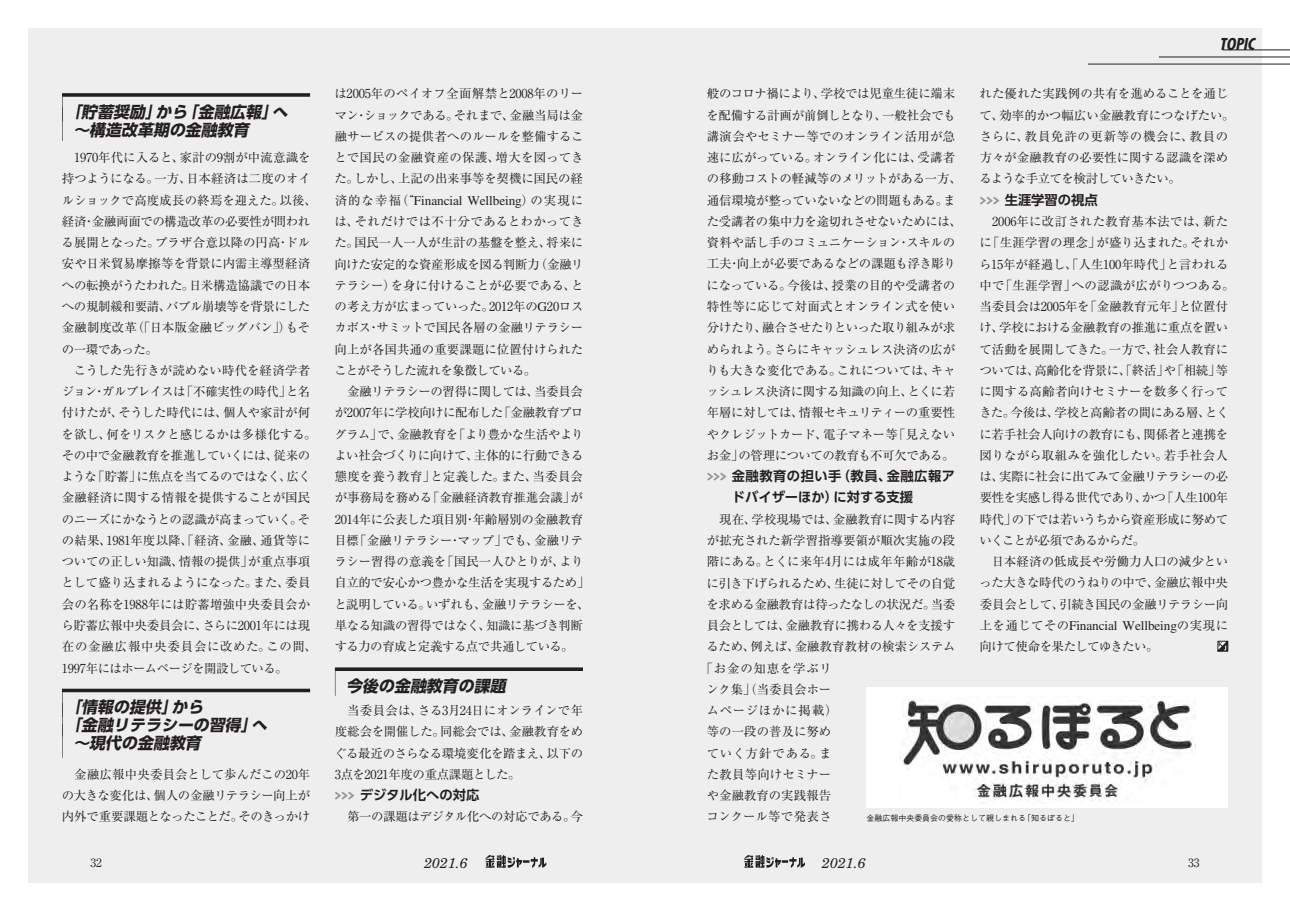
<style>
.page{position:relative;width:1290px;height:911px;background:#fff}
.page>*{position:absolute;margin:0;border:0;box-sizing:border-box;transform-origin:0 0}
.TOPIC4_見出し1行_天地狭ver{font:italic 700 16px "UD Shin Go Pro";color:#231f20}
.TOPIC4_見出し2行目_天地狭ver{font:italic 700 16px "UD Shin Go Pro";color:#231f20}
.TOPIC4_見出し2行目{font:italic 700 16px "UD Shin Go Pro";color:#231f20}
.t1{font:italic 700 condensed 16px "Futura Std";color:#231f20}
.t2{font:italic 14.12px "New Century Schlbk LT Std";color:#231f20}
.金融ジャーナル本文{font:13.25px "Times LT Std";letter-spacing:-.01em;color:#231f20}
.TOPIC4_小見出し___強調{font:700 13.25px/21.2px "UD Shin Go Pro De";letter-spacing:.035em;color:#231f20}
.TOPIC4_小見出し___強調-2{font:700 13.25px "UD Shin Go Pro De";color:#231f20}
.金融ジャーナル本文-2{font:12.38px/21.2px "Ryumin Pro";letter-spacing:-.015em;color:#231f20}
.金融ジャーナル本文-3{font:12.38px "Ryumin Pro";letter-spacing:.005em;color:#231f20}
.金融ジャーナル本文-4{font:12.38px "Ryumin Pro";letter-spacing:.065em;color:#231f20}
.金融ジャーナル本文-5{font:12.38px "Ryumin Pro";letter-spacing:.01em;color:#231f20}
.金融ジャーナル本文-6{font:12.38px "Ryumin Pro";letter-spacing:-.035em;color:#231f20}
.金融ジャーナル本文-7{font:12.38px "Ryumin Pro";letter-spacing:-.04em;color:#231f20}
.金融ジャーナル本文-8{font:12.38px "Ryumin Pro";letter-spacing:.06em;color:#231f20}
.t3{font:11.5px "Ryumin Pro";color:#231f20}
.キャプション{font:500 8px "Gothic BBB Pro";color:#231f20}
.s1{font-family:"Ryumin Pro";font-size:12.38px}
.s2{font-family:"Times LT Std";font-size:13.25px}
.s3{font-family:"UD Shin Go Pro";font-weight:800;color:#939598}
</style>
<div class="page">
<div style="left:28px;top:28px;width:617px;height:854px;background:#eeeeef"></div>
<div style="left:645px;top:28px;width:616px;height:854px;background:#eeeeef"></div>
<svg style="left:62px;top:93px;width:248px;height:4px"></svg>
<hr style="left:62px;top:107px;width:1px;height:34px;background:#231f20">
<svg style="left:62px;top:688px;width:248px;height:4px"></svg>
<hr style="left:62px;top:703px;width:1px;height:33px;background:#231f20">
<hr style="left:62px;top:724px;width:1px;height:34px;background:#231f20">
<svg style="left:335px;top:667px;width:248px;height:4px"></svg>
<svg style="left:335px;top:671px;width:1px;height:25px"></svg>
<hr style="left:1088px;top:64px;width:202px;height:1px;background:#231f20">
<hr style="left:1159px;top:57px;width:131px;height:1px;background:#231f20">
<hr style="left:1222px;top:50px;width:68px;height:1px;background:#231f20">
<svg style="left:1217px;top:640px;width:11px;height:12px"></svg>
<div style="left:866px;top:687px;width:362px;height:121px;background:#fff"></div>
<img style="left:900px;top:698px;width:296px;height:103px">
<svg style="left:744px;top:855px;width:61px;height:12px"></svg>
<svg style="left:485px;top:855px;width:61px;height:12px"></svg>
<p class="TOPIC4_見出し1行_天地狭ver" style="left:65px;top:99px;width:228px">「貯蓄奨励」から「金融広報」へ</p>
<p class="TOPIC4_見出し2行目_天地狭ver" style="left:73px;top:116px;width:181px">～構造改革期の金融教育</p>
<p class="金融ジャーナル本文-2" style="left:62px;top:146px;width:257px;text-indent:13px">1970年代に入ると、家計の9割が中流意識を持つようになる。一方、日本経済は二度のオイルショックで高度成長の終焉を迎えた。以後、経済・金融両面での構造改革の必要性が問われる展開となった。プラザ合意以降の円高・ドル安や日米貿易摩擦等を背景に内需主導型経済への転換がうたわれた。日米構造協議での日本への規制緩和要請、バブル崩壊等を背景にした金融制度改革（「日本版金融ビッグバン」）もその一環であった。</p>
<p class="金融ジャーナル本文-2" style="left:61px;top:359px;width:257px;text-indent:13px">こうした先行きが読めない時代を経済学者ジョン・ガルブレイスは「不確実性の時代」と名付けたが、そうした時代には、個人や家計が何を欲し、何をリスクと感じるかは多様化する。その中で金融教育を推進していくには、従来のような「貯蓄」に焦点を当てるのではなく、広く金融経済に関する情報を提供することが国民のニーズにかなうとの認識が高まっていく。その結果、1981年度以降、「経済、金融、通貨等についての正しい知識、情報の提供」が重点事項として盛り込まれるようになった。また、委員会の名称を1988年には貯蓄増強中央委員会から貯蓄広報中央委員会に、さらに2001年には現在の金融広報中央委員会に改めた。この間、<br>1997年にはホームページを開設している。</p>
<p class="TOPIC4_見出し1行_天地狭ver" style="left:65px;top:694px;width:144px">「情報の提供」から</p>
<p class="TOPIC4_見出し2行目_天地狭ver" style="left:65px;top:712px;width:208px">「金融リテラシーの習得」へ</p>
<p class="TOPIC4_見出し2行目" style="left:73px;top:729px;width:134px">～現代の金融教育</p>
<p class="金融ジャーナル本文-2" style="left:62px;top:763px;width:250px;text-align:justify;text-indent:13px">金融広報中央委員会として歩んだこの20年の大きな変化は、個人の金融リテラシー向上が内外で重要課題となったことだ。そのきっかけ</p>
<p class="金融ジャーナル本文-2" style="left:334px;top:82px;width:251px;text-align:justify">は2005年のペイオフ全面解禁と2008年のリーマン・ショックである。それまで、金融当局は金融サービスの提供者へのルールを整備することで国民の金融資産の保護、増大を図ってきた。しかし、上記の出来事等を契機に国民の経</p>
<p class="金融ジャーナル本文" style="left:335px;top:193px;width:250px"><span class="s1">済的な幸福（“</span>Financial Wellbeing<span class="s1">）の実現に</span></p>
<p class="金融ジャーナル本文-2" style="left:334px;top:210px;width:251px;text-align:justify">は、それだけでは不十分であるとわかってきた。国民一人一人が生計の基盤を整え、将来に向けた安定的な資産形成を図る判断力（金融リテラシー）を身に付けることが必要である、との考え方が広まっていった。2012年の<span class="s2">G</span>20ロスカボス・サミットで国民各層の金融リテラシー向上が各国共通の重要課題に位置付けられたことがそうした流れを象徴している。</p>
<p class="金融ジャーナル本文-2" style="left:334px;top:380px;width:257px;text-indent:13px">金融リテラシーの習得に関しては、当委員会が2007年に学校向けに配布した「金融教育プログラム」で、金融教育を「より豊かな生活やよりよい社会づくりに向けて、主体的に行動できる態度を養う教育」と定義した。また、当委員会が事務局を務める「金融経済教育推進会議」が<br>2014年に公表した項目別・年齢層別の金融教育目標「金融リテラシー・マップ」でも、金融リテラシー習得の意義を「国民一人ひとりが、より自立的で安心かつ豊かな生活を実現するため」と説明している。いずれも、金融リテラシーを、単なる知識の習得ではなく、知識に基づき判断する力の育成と定義する点で共通している。</p>
<p class="TOPIC4_見出し1行_天地狭ver" style="left:346px;top:673px;width:165px">今後の金融教育の課題</p>
<p class="金融ジャーナル本文-2" style="left:334px;top:699px;width:250px;text-align:justify;text-indent:13px">当委員会は、さる3月24日にオンラインで年度総会を開催した。同総会では、金融教育をめぐる最近のさらなる環境変化を踏まえ、以下の3点を2021年度の重点課題とした。</p>
<p class="TOPIC4_小見出し___強調-2" style="left:335px;top:784px;width:146px"><span class="s3">&gt;&gt;&gt;</span> デジタル化への対応</p>
<p class="金融ジャーナル本文-6" style="left:347px;top:807px;width:237px">第一の課題はデジタル化への対応である。今</p>
<p class="t1" style="left:1219px;top:34px;width:40px">TOPIC</p>
<p class="金融ジャーナル本文-2" style="left:706px;top:82px;width:257px">般のコロナ禍により、学校では児童生徒に端末を配備する計画が前倒しとなり、一般社会でも講演会やセミナー等でのオンライン活用が急速に広がっている。オンライン化には、受講者の移動コストの軽減等のメリットがある一方、通信環境が整っていないなどの問題もある。また受講者の集中力を途切れさせないためには、資料や話し手のコミュニケーション・スキルの工夫・向上が必要であるなどの課題も浮き彫りになっている。今後は、授業の目的や受講者の特性等に応じて対面式とオンライン式を使い分けたり、融合させたりといった取り組みが求められよう。さらにキャッシュレス決済の広がりも大きな変化である。これについては、キャッシュレス決済に関する知識の向上、とくに若年層に対しては、情報セキュリティーの重要性やクレジットカード、電子マネー等「見えないお金」の管理についての教育も不可欠である。</p>
<p class="TOPIC4_小見出し___強調" style="left:732px;top:465px;width:225px;text-indent:-25px"><span class="s3">&gt;&gt;&gt;</span> 金融教育の担い手（教員、金融広報アドバイザーほか）に対する支援</p>
<p class="金融ジャーナル本文-2" style="left:719px;top:507px;width:237px">現在、学校現場では、金融教育に関する内容</p>
<p class="金融ジャーナル本文-3" style="left:707px;top:530px;width:250px">が拡充された新学習指導要領が順次実施の段</p>
<p class="金融ジャーナル本文-2" style="left:707px;top:550px;width:250px">階にある。とくに来年4月には成年年齢が18歳</p>
<p class="金融ジャーナル本文-2" style="left:707px;top:571px;width:250px">に引き下げられるため、生徒に対してその自覚</p>
<p class="金融ジャーナル本文-2" style="left:706px;top:592px;width:250px">を求める金融教育は待ったなしの状況だ。当委</p>
<p class="金融ジャーナル本文-2" style="left:707px;top:614px;width:250px">員会としては、金融教育に携わる人々を支援す</p>
<p class="金融ジャーナル本文-2" style="left:707px;top:635px;width:250px">るため、例えば、金融教育教材の検索システム</p>
<p class="金融ジャーナル本文-4" style="left:700px;top:658px;width:133px">「お金の知恵を学ぶリ</p>
<p class="金融ジャーナル本文-2" style="left:706px;top:677px;width:126px">ンク集」（当委員会ホー</p>
<p class="金融ジャーナル本文-8" style="left:707px;top:700px;width:133px">ムページほかに掲載）</p>
<p class="金融ジャーナル本文-2" style="left:707px;top:720px;width:126px">等の一段の普及に努め</p>
<p class="金融ジャーナル本文-4" style="left:707px;top:743px;width:126px">ていく方針である。ま</p>
<p class="金融ジャーナル本文-5" style="left:707px;top:764px;width:126px">た教員等向けセミナー</p>
<p class="金融ジャーナル本文-3" style="left:707px;top:786px;width:126px">や金融教育の実践報告</p>
<p class="金融ジャーナル本文-5" style="left:706px;top:807px;width:126px">コンクール等で発表さ</p>
<p class="金融ジャーナル本文-2" style="left:979px;top:82px;width:257px">れた優れた実践例の共有を進めることを通じて、効率的かつ幅広い金融教育につなげたい。さらに、教員免許の更新等の機会に、教員の方々が金融教育の必要性に関する認識を深めるような手立てを検討していきたい。</p>
<p class="TOPIC4_小見出し___強調-2" style="left:980px;top:189px;width:119px"><span class="s3">&gt;&gt;&gt;</span> 生涯学習の視点</p>
<p class="金融ジャーナル本文-2" style="left:979px;top:210px;width:257px;text-indent:13px">2006年に改訂された教育基本法では、新たに「生涯学習の理念」が盛り込まれた。それから15年が経過し、「人生100年時代」と言われる中で「生涯学習」への認識が広がりつつある。当委員会は2005年を「金融教育元年」と位置付け、学校における金融教育の推進に重点を置いて活動を展開してきた。一方で、社会人教育については、高齢化を背景に、「終活」や「相続」等に関する高齢者向けセミナーを数多く行ってきた。今後は、学校と高齢者の間にある層、とくに若手社会人向けの教育にも、関係者と連携を図りながら取組みを強化したい。若手社会人は、実際に社会に出てみて金融リテラシーの必要性を実感し得る世代であり、かつ「人生100年時代」の下では若いうちから資産形成に努めていくことが必須であるからだ。</p>
<p class="金融ジャーナル本文-2" style="left:979px;top:550px;width:250px;text-align:justify;text-indent:12px">日本経済の低成長や労働力人口の減少といった大きな時代のうねりの中で、金融広報中央委員会として、引続き国民の金融リテラシー向</p>
<p class="金融ジャーナル本文" style="left:980px;top:618px;width:250px"><span class="s1">上を通じてその</span>Financial Wellbeing<span class="s1">の実現に</span></p>
<p class="金融ジャーナル本文-7" style="left:979px;top:637px;width:180px">向けて使命を果たしてゆきたい。</p>
<p class="キャプション" style="left:866px;top:811px;width:214px">金融広報中央委員会の愛称として親しまれる「知るぽると」</p>
<p class="t3" style="left:90px;top:853px;width:13px">32</p>
<p class="t2" style="left:424px;top:854px;width:45px">2021.6</p>
<p class="t2" style="left:822px;top:854px;width:45px">2021.6</p>
<p class="t3" style="left:1188px;top:853px;width:13px">33</p>
</div>
